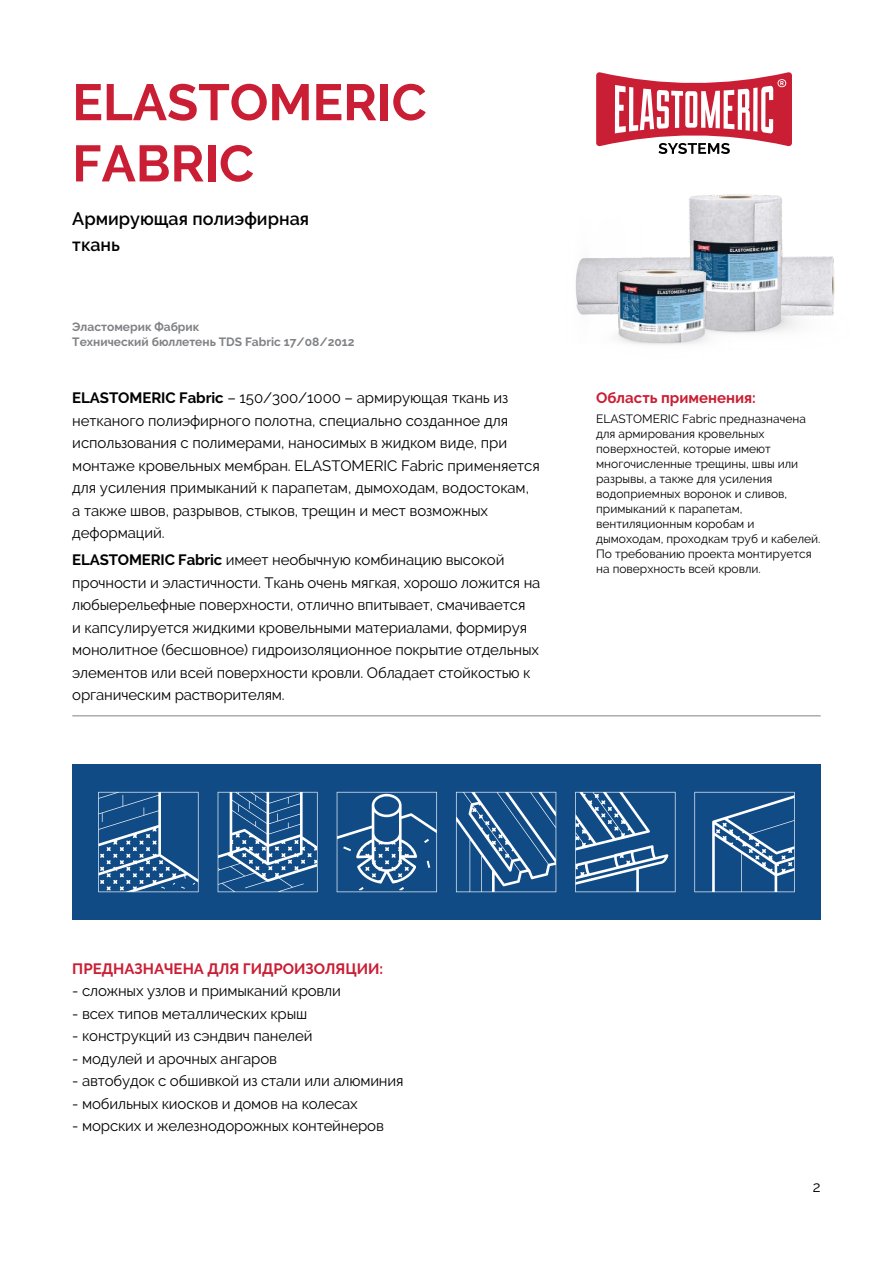
<style>
.page{position:relative;width:893px;height:1263px;background:#fff}
.page>*{position:absolute;margin:0;border:0;box-sizing:border-box;transform-origin:0 0}
.t1{font:700 51px/61.2px "Raleway";color:#ca1e34}
.t2{font:600 18px/25.5px "Raleway";color:#000}
.t3{font:15px/22.5px "Raleway";letter-spacing:-.01em;color:#000}
.t4{font:700 15px "Raleway";color:#ca1e34}
.t5{font:12px/15px "Raleway";color:#000}
.t6{font:700 12px/15px "Raleway";color:#808285}
.s1{font-weight:700}
</style>
<div class="page">
<hr style="left:72px;top:715px;width:749px;height:1px;background:#808285">
<div style="left:72px;top:764px;width:749px;height:156px;background:#114b86"></div>
<svg style="left:98px;top:792px;width:101px;height:100px"></svg>
<svg style="left:218px;top:792px;width:100px;height:100px"></svg>
<svg style="left:337px;top:792px;width:100px;height:100px"></svg>
<svg style="left:456px;top:792px;width:100px;height:100px"></svg>
<svg style="left:575px;top:792px;width:100px;height:100px"></svg>
<svg style="left:694px;top:792px;width:101px;height:100px"></svg>
<img style="left:575px;top:258px;width:8px;height:57px">
<img style="left:689px;top:194px;width:146px;height:139px">
<img style="left:583px;top:252px;width:155px;height:93px">
<svg style="left:596px;top:72px;width:196px;height:82px"></svg>
<h1 class="t1" style="left:72px;top:72px;width:356px">ELASTOMERIC<br>Fabric</h1>
<p class="t2" style="left:72px;top:206px;width:238px">Армирующая полиэфирная ткань</p>
<p class="t6" style="left:72px;top:319px;width:284px">Эластомерик Фабрик<br>Технический бюллетень TDS Fabric 17/08/2012</p>
<p class="t3" style="left:72px;top:387px;width:469px"><span class="s1">ELASTOMERIC Fabric</span> – 150/300/1000 – армирующая ткань из нетканого полиэфирного полотна, специально созданное для использования с полимерами, наносимых в жидком виде, при монтаже кровельных мембран. ELASTOMERIC Fabric применяется для усиления примыканий к парапетам, дымоходам, водостокам, а также швов, разрывов, стыков, трещин и мест возможных деформаций.</p>
<p class="t3" style="left:72px;top:549px;width:470px"><span class="s1">ELASTOMERIC Fabric</span> имеет необычную комбинацию высокой прочности и эластичности. Ткань очень мягкая, хорошо ложится на любыерельефные поверхности, отлично впитывает, смачивается<br>и капсулируется жидкими кровельными материалами, формируя монолитное (бесшовное) гидроизоляционное покрытие отдельных элементов или всей поверхности кровли. Обладает стойкостью к органическим растворителям.</p>
<p class="t4" style="left:596px;top:389px;width:161px">Область применения:</p>
<p class="t5" style="left:596px;top:411px;width:226px">ELASTOMERIC Fabric предназначена для армирования кровельных поверхностей, которые имеют многочисленные трещины, швы или разрывы, а также для усиления водоприемных воронок и сливов, примыканий к парапетам, вентиляционным коробам и дымоходам, проходкам труб и кабелей.<br>По требованию проекта монтируется на поверхность всей кровли.</p>
<p class="t4" style="left:72px;top:960px;width:312px">Предназначена для гидроизоляции:</p>
<p class="t3" style="left:72px;top:980px;width:270px">- сложных узлов и примыканий кровли</p>
<p class="t3" style="left:72px;top:1002px;width:237px">- всех типов металлических крыш</p>
<p class="t3" style="left:72px;top:1025px;width:242px">- конструкций из сэндвич панелей</p>
<p class="t3" style="left:72px;top:1047px;width:206px">- модулей и арочных ангаров</p>
<p class="t3" style="left:72px;top:1070px;width:333px">- автобудок с обшивкой из стали или алюминия</p>
<p class="t3" style="left:72px;top:1092px;width:287px">- мобильных киосков и домов на колесах</p>
<p class="t3" style="left:72px;top:1115px;width:313px">- морских и железнодорожных контейнеров</p>
<p class="t3" style="left:813px;top:1175px;width:9px">2</p>
</div>
